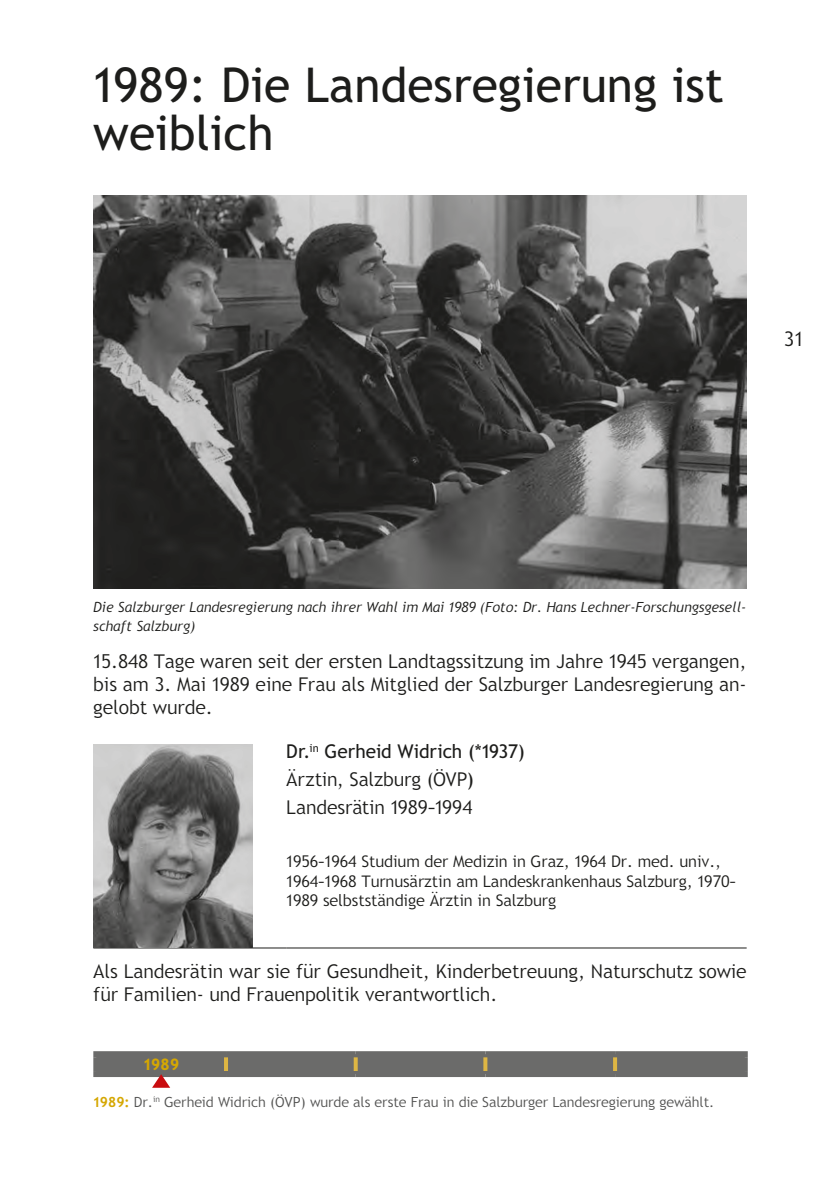
<style>
.page{position:relative;width:840px;height:1191px;background:#fff}
.page>*{position:absolute;margin:0;border:0;box-sizing:border-box;transform-origin:0 0}
.t1{font:48px/48px "Trebuchet SBG2";color:#1d1d1b}
.t2{font:300 20px "Trebuchet SBG2";color:#1d1d1b}
.t3{font:300 19px/23px "Trebuchet SBG2";color:#1d1d1b}
.t4{font:300 16px/19.2px "Trebuchet SBG2";color:#1d1d1b}
.t5{font:900 16px "Trebuchet SBG2";color:#d5a702}
.t6{font:italic 300 14px/19px "Trebuchet SBG2";color:#1d1d1b}
.t7{font:300 14px "Trebuchet SBG2";color:#525251}
.s1{font-weight:400}
.s2{font-weight:700;color:#d5a702}
</style>
<div class="page">
<img style="left:93px;top:196px;width:653px;height:392px">
<hr style="left:93px;top:947px;width:193px;height:1px;background:#1d1d1b">
<hr style="left:286px;top:947px;width:460px;height:1px;background:#1d1d1b">
<img style="left:93px;top:744px;width:159px;height:203px">
<div style="left:93px;top:1051px;width:133px;height:6px;background:#6b6b6a"></div>
<div style="left:93px;top:1057px;width:6px;height:14px;background:#6b6b6a"></div>
<div style="left:226px;top:1051px;width:129px;height:6px;background:#6b6b6a"></div>
<div style="left:355px;top:1051px;width:130px;height:6px;background:#6b6b6a"></div>
<div style="left:485px;top:1051px;width:129px;height:6px;background:#6b6b6a"></div>
<div style="left:614px;top:1051px;width:133px;height:6px;background:#6b6b6a"></div>
<div style="left:741px;top:1057px;width:6px;height:14px;background:#6b6b6a"></div>
<div style="left:93px;top:1071px;width:133px;height:6px;background:#6b6b6a"></div>
<div style="left:614px;top:1071px;width:133px;height:6px;background:#6b6b6a"></div>
<svg style="left:99px;top:1057px;width:642px;height:30px"></svg>
<h1 class="t1" style="left:93px;top:61px;width:631px">1989: Die Landesregierung ist weiblich</h1>
<p class="t2" style="left:783px;top:326px;width:20px">31</p>
<p class="t6" style="left:93px;top:598px;width:654px">Die Salzburger Landesregierung nach ihrer Wahl im Mai 1989 (Foto: Dr. Hans Lechner-Forschungsgesell&shy;schaft Salzburg)</p>
<p class="t3" style="left:93px;top:649px;width:654px;text-align:justify">15.848 Tage waren seit der ersten Landtagssitzung im Jahre 1945 vergangen, bis am 3. Mai 1989 eine Frau als Mitglied der Salzburger Landesregierung an&shy;gelobt wurde.</p>
<p class="t3" style="left:286px;top:737px;width:240px;line-height:28px"><span class="s1">Dr.</span><sup>in</sup> <span class="s1">Gerheid Widrich (*1937)<br></span>Ärztin, Salzburg (ÖVP<span class="s1">)<br></span>Landesrätin 1989–1994</p>
<p class="t4" style="left:286px;top:852px;width:451px">1956–1964 Studium der Medizin in Graz, 1964 Dr. med. univ.,<br>1964–1968 Turnusärztin am Landeskrankenhaus Salzburg, 1970–<br>1989 selbstständige Ärztin in Salzburg</p>
<p class="t3" style="left:93px;top:959px;width:654px">Als Landesrätin war sie für Gesundheit, Kinderbetreuung, Naturschutz sowie für Familien- und Frauenpolitik verantwortlich.</p>
<p class="t5" style="left:144px;top:1054px;width:37px">1989</p>
<p class="t7" style="left:93px;top:1093px;width:622px"><span class="s2">1989:</span> Dr.<sup>in</sup> Gerheid Widrich (ÖVP) wurde als erste Frau in die Salzburger Landesregierung gewählt.</p>
</div>
